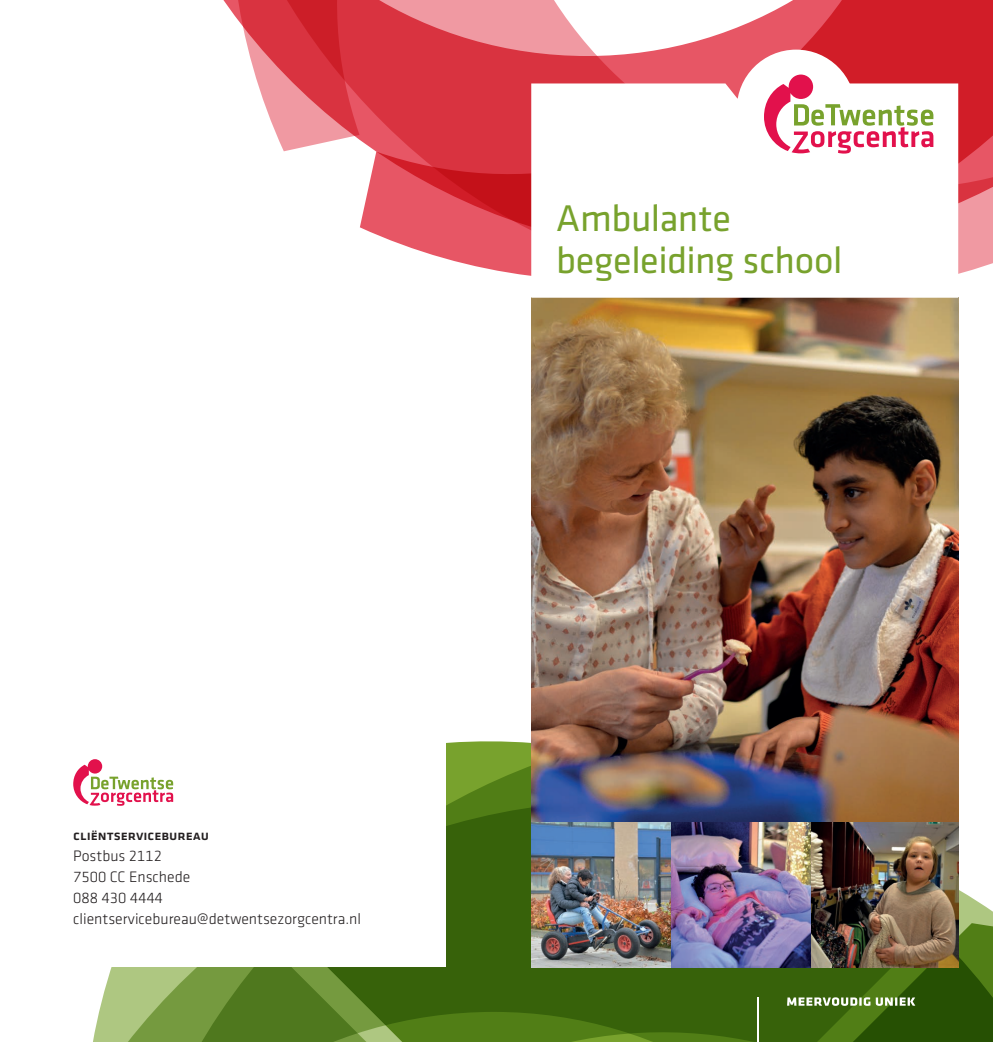
<style>
.page{position:relative;width:993px;height:1042px;background:#fff}
.page>*{position:absolute;margin:0;border:0;box-sizing:border-box;transform-origin:0 0}
.t1{font:38.5px/42px "Klavika";letter-spacing:-.01em;color:#78a22d}
.t2{font:300 15.75px/21px "Klavika";color:#231f20}
.t3{font:500 14px "Klavika";color:#231f20}
</style>
<div class="page">
<svg style="left:957px;top:718px;width:35px;height:205px"></svg>
<svg style="left:93px;top:741px;width:438px;height:301px;background:#6a8f38"></svg>
<svg style="left:251px;top:923px;width:741px;height:119px;background:#416b12"></svg>
<svg style="left:223px;top:0;width:137px;height:151px"></svg>
<svg style="left:360px;top:0;width:632px;height:298px"></svg>
<svg style="left:786px;top:997px;width:129px;height:9px"></svg>
<hr style="left:756px;top:997px;width:2px;height:45px;background:#fff">
<img style="left:531px;top:298px;width:426px;height:524px">
<svg style="left:531px;top:83px;width:426px;height:215px"></svg>
<div style="left:736px;top:50px;width:119px;height:118px;background:#fff;border-radius:50%"></div>
<svg style="left:764px;top:75px;width:169px;height:79px"></svg>
<div style="left:48px;top:303px;width:397px;height:663px;background:#fff"></div>
<svg style="left:73px;top:759px;width:100px;height:47px"></svg>
<img style="left:531px;top:822px;width:140px;height:145px">
<img style="left:671px;top:822px;width:140px;height:145px">
<img style="left:811px;top:822px;width:146px;height:145px">
<h1 class="t1" style="left:556px;top:196px;width:288px">Ambulante begeleiding school</h1>
<p class="t3" style="left:73px;top:826px;width:137px">Cliëntservicebureau</p>
<p class="t2" style="left:73px;top:845px;width:289px">Postbus 2112<br>7500 CC Enschede<br>088 430 4444 clientservicebureau@detwentsezorgcentra.nl</p>
</div>
